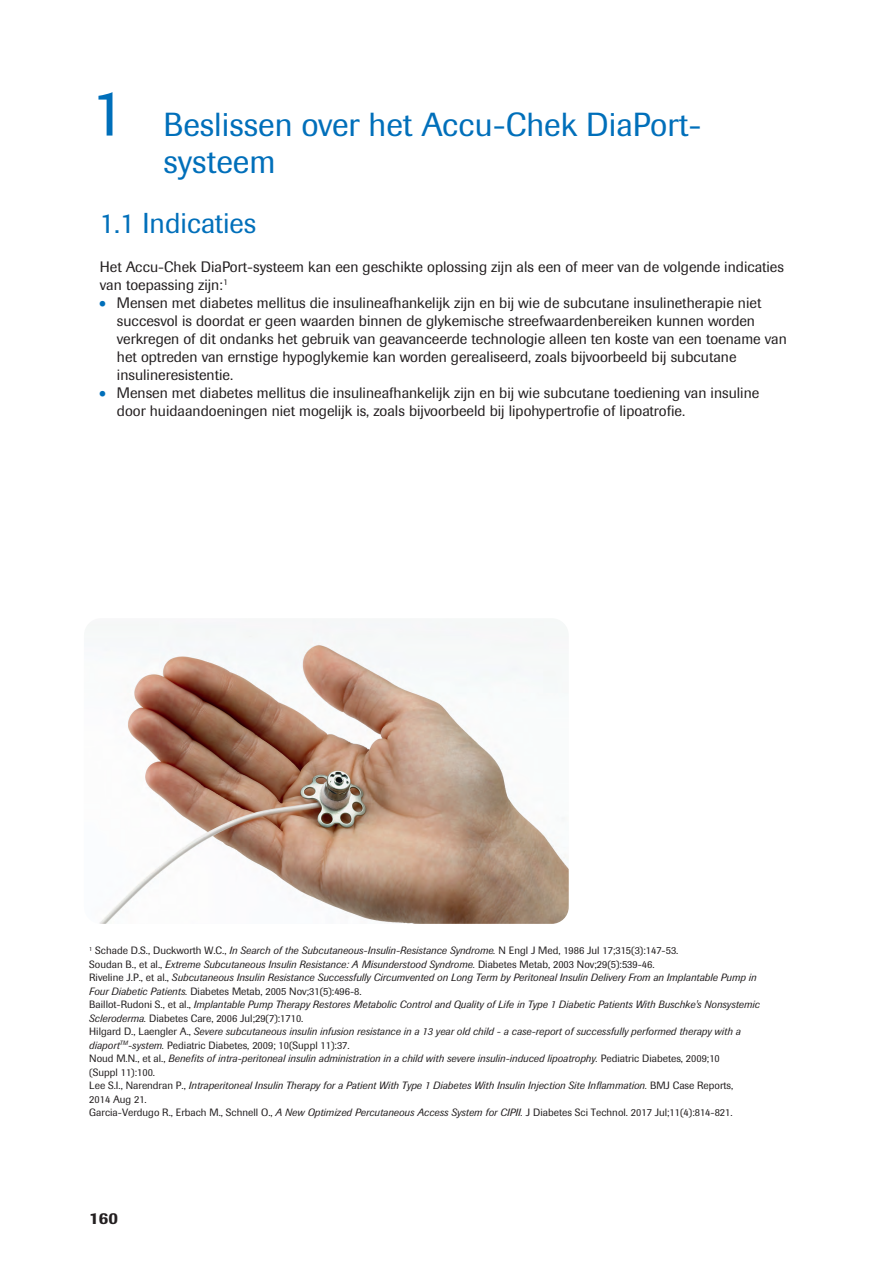
<style>
.page{position:relative;width:893px;height:1263px;background:#fff}
.page>*{position:absolute;margin:0;border:0;box-sizing:border-box;transform-origin:0 0}
.t1{font:33px/37.5px "Imago Pro";color:#006fba}
.t2{font:28.5px "Imago Pro";color:#006fba}
.t3{font:500 16.5px "Imago Pro";color:#231f20}
.t4{font:15px "Imago Pro";color:#231f20}
.t5{font:italic 10.5px/13.5px "Imago Pro";color:#231f20}
.s1{font-size:66px}
.s2{font-family:"Labeling Font V";font-size:12px;color:#006fba}
.s3{font-style:normal}
</style>
<div class="page">
<img style="left:99px;top:619px;width:470px;height:305px">
<h1 class="t1" style="left:163px;top:105px;width:540px;text-indent:-72px"><span class="s1">1</span> Beslissen over het Accu-Chek DiaPort&shy;systeem</h1>
<h2 class="t2" style="left:100px;top:205px;width:158px">1.1 Indicaties</h2>
<h3 class="t4" style="left:100px;top:257px;width:685px">Het Accu-Chek DiaPort-systeem kan een geschikte oplossing zijn als een of meer van de volgende indicaties</h3>
<h3 class="t4" style="left:100px;top:275px;width:129px">van toepassing zijn:<sup>1</sup></h3>
<h3 class="t4" style="left:100px;top:293px;width:663px"><span class="s2">·</span> Mensen met diabetes mellitus die insulineafhankelijk zijn en bij wie de subcutane insulinetherapie niet</h3>
<h3 class="t4" style="left:117px;top:311px;width:640px">succesvol is doordat er geen waarden binnen de glykemische streefwaardenbereiken kunnen worden</h3>
<h3 class="t4" style="left:117px;top:329px;width:671px">verkregen of dit ondanks het gebruik van geavanceerde technologie alleen ten koste van een toename van</h3>
<h3 class="t4" style="left:117px;top:347px;width:621px">het optreden van ernstige hypoglykemie kan worden gerealiseerd, zoals bijvoorbeeld bij subcutane</h3>
<h3 class="t4" style="left:117px;top:365px;width:116px">insulineresistentie.</h3>
<h3 class="t4" style="left:100px;top:383px;width:661px"><span class="s2">·</span> Mensen met diabetes mellitus die insulineafhankelijk zijn en bij wie subcutane toediening van insuline</h3>
<h3 class="t4" style="left:117px;top:401px;width:568px">door huidaandoeningen niet mogelijk is, zoals bijvoorbeeld bij lipohypertrofie of lipoatrofie.</h3>
<p class="t5" style="left:89px;top:944px;width:672px"><sup>1</sup> <span class="s3">Schade D.S., Duckworth W.C.,</span> In Search of the Subcutaneous-Insulin-Resistance Syndrome. <span class="s3">N Engl J Med, 1986 Jul 17;315(3):147-53.<br>Soudan B., et al.,</span> Extreme Subcutaneous Insulin Resistance: A Misunderstood Syndrome. <span class="s3">Diabetes Metab, 2003 Nov;29(5):539-46.<br>Riveline J.P., et al.,</span> Subcutaneous Insulin Resistance Successfully Circumvented on Long Term by Peritoneal Insulin Delivery From an Implantable Pump in Four Diabetic Patients. <span class="s3">Diabetes Metab, 2005 Nov;31(5):496-8.<br>Baillot-Rudoni S., et al.,</span> Implantable Pump Therapy Restores Metabolic Control and Quality of Life in Type 1 Diabetic Patients With Buschke's Nonsystemic Scleroderma. <span class="s3">Diabetes Care, 2006 Jul;29(7):1710.<br>Hilgard D., Laengler A.,</span> Severe subcutaneous insulin infusion resistance in a 13 year old child - a case-report of successfully performed therapy with a diaport<sup>TM</sup>-system. <span class="s3">Pediatric Diabetes, 2009; 10(Suppl 11):37.<br>Noud M.N., et al.,</span> Benefits of intra-peritoneal insulin administration in a child with severe insulin-induced lipoatrophy. <span class="s3">Pediatric Diabetes, 2009;10<br>(Suppl 11):100.<br>Lee S.I., Narendran P.,</span> Intraperitoneal Insulin Therapy for a Patient With Type 1 Diabetes With Insulin Injection Site Inflammation. <span class="s3">BMJ Case Reports,<br>2014 Aug 21.<br>Garcia-Verdugo R., Erbach M., Schnell O.,</span> A New Optimized Percutaneous Access System for CIPII. <span class="s3">J Diabetes Sci Technol. 2017 Jul;11(4):814-821.</span></p>
<h3 class="t3" style="left:89px;top:1208px;width:30px">160</h3>
</div>
